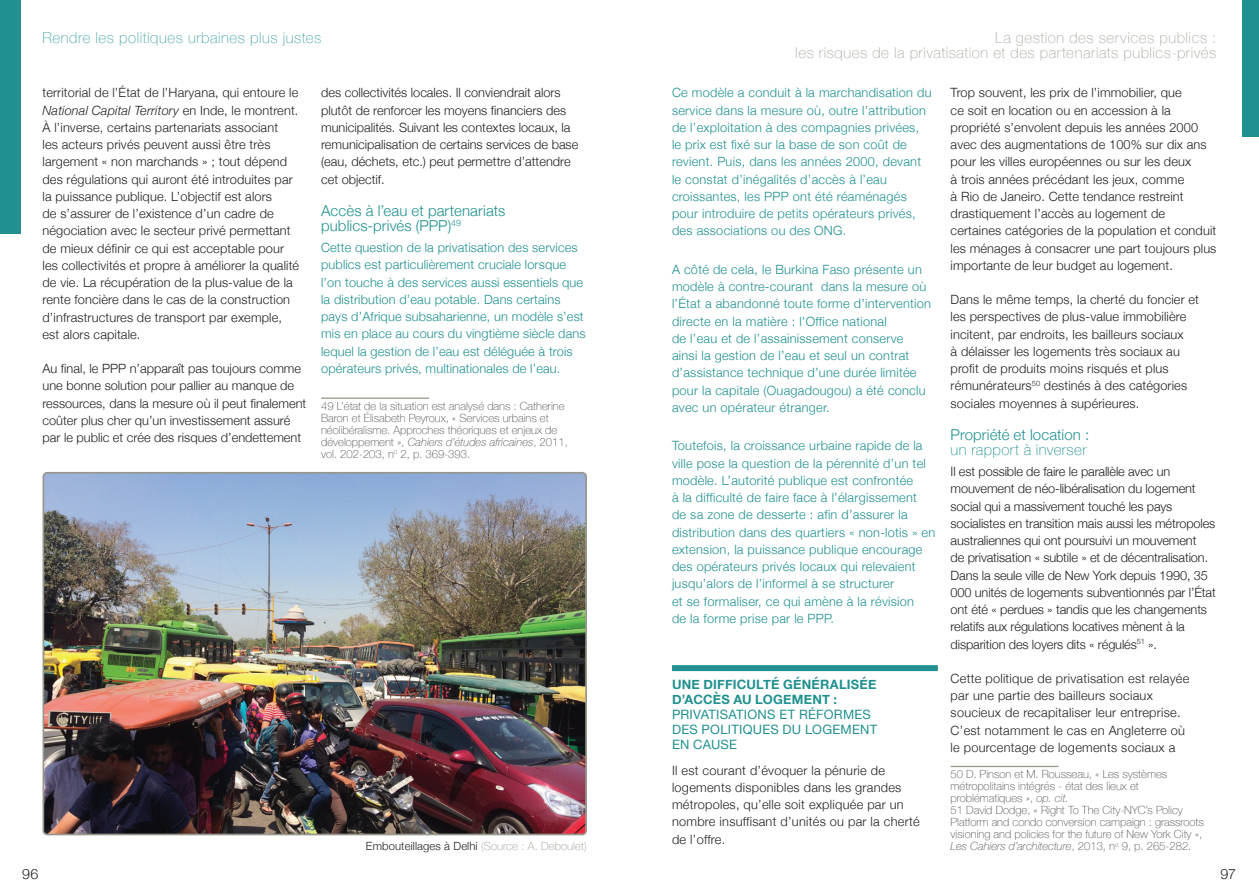
<style>
.page{position:relative;width:1259px;height:893px;background:#fff}
.page>*{position:absolute;margin:0;border:0;box-sizing:border-box;transform-origin:0 0}
.t1{font:100 15px/15px "Helvetica Neue";letter-spacing:.035em;color:#a9a9a0;text-align:right}
.t2{font:300 15px/15px "Helvetica Neue";letter-spacing:.01em;color:#219090}
.t3{font:100 15px "Helvetica Neue";letter-spacing:.035em;color:#44a5a5}
.t4{font:100 15px "Helvetica Neue";letter-spacing:.025em;color:#219090}
.t5{font:300 14.25px "Helvetica Neue";color:#231f20}
.t6{font:12.9px/15px "Helvetica Neue";letter-spacing:.02em;color:#219090}
.t7{font:700 12.9px "Helvetica Neue";letter-spacing:.015em;color:#219090}
.t8{font:300 12.75px/17.2px "Helvetica Neue";letter-spacing:.01em;color:#231f20}
.t9{font:300 12.75px/17.2px "Helvetica Neue";letter-spacing:.02em;color:#219090}
.t10{font:300 12.75px/17.2px "Helvetica Neue";letter-spacing:-.01em;color:#231f20}
.t11{font:100 11.25px/12px "Helvetica Neue";color:#4a4d47}
.t12{font:300 11.25px "Helvetica Neue";letter-spacing:.01em;color:#231f20}
.s1{font-style:italic}
.s2{font-weight:100;color:#97978d}
</style>
<div class="page">
<div style="left:1242px;top:0;width:17px;height:136px;background:#219090"></div>
<div style="left:0;top:0;width:21px;height:234px;background:#219090"></div>
<hr style="left:950px;top:766px;width:108px;height:1px;background:#97978d">
<div style="left:672px;top:665px;width:266px;height:6px;background:#219090"></div>
<hr style="left:321px;top:398px;width:108px;height:1px;background:#97978d">
<img style="left:43px;top:473px;width:541px;height:361px">
<div style="left:43px;top:472px;width:544px;height:363px;border:2px solid #97978d;border-radius:4px"></div>
<p class="t3" style="left:43px;top:26px;width:280px">Rendre les politiques urbaines plus justes</p>
<p class="t1" style="left:795px;top:29px;width:423px">La gestion des services publics :<br>les risques de la privatisation et des partenariats publics-privés</p>
<p class="t8" style="left:950px;top:83px;width:267px">Trop souvent, les prix de l’immobilier, que<br>ce soit en location ou en accession à la propriété s’envolent depuis les années 2000 avec des augmentations de 100% sur dix ans pour les villes européennes ou sur les deux<br>à trois années précédant les jeux, comme<br>à Rio de Janeiro. Cette tendance restreint drastiquement l’accès au logement de certaines catégories de la population et conduit les ménages à consacrer une part toujours plus importante de leur budget au logement.</p>
<p class="t8" style="left:950px;top:290px;width:250px">Dans le même temps, la cherté du foncier et les perspectives de plus-value immobilière incitent, par endroits, les bailleurs sociaux<br>à délaisser les logements très sociaux au profit de produits moins risqués et plus rémunérateurs<sup>50</sup> destinés à des catégories sociales moyennes à supérieures.</p>
<p class="t2" style="left:950px;top:426px;width:140px">Propriété et location :</p>
<p class="t4" style="left:950px;top:438px;width:138px">un rapport à inverser</p>
<p class="t10" style="left:950px;top:462px;width:267px">Il est possible de faire le parallèle avec un mouvement de néo-libéralisation du logement social qui a massivement touché les pays socialistes en transition mais aussi les métropoles australiennes qui ont poursuivi un mouvement<br>de privatisation « subtile » et de décentralisation.<br>Dans la seule ville de New York depuis 1990, 35<br>000 unités de logements subventionnés par l’État ont été « perdues » tandis que les changements relatifs aux régulations locatives mènent à la disparition des loyers dits « régulés<sup>51</sup> ».</p>
<p class="t8" style="left:950px;top:669px;width:240px">Cette politique de privatisation est relayée par une partie des bailleurs sociaux soucieux de recapitaliser leur entreprise.<br>C’est notamment le cas en Angleterre où le pourcentage de logements sociaux a</p>
<p class="t11" style="left:950px;top:768px;width:255px">50 D. Pinson et M. Rousseau, « Les systèmes métropolitains intégrés - état des lieux et problématiques », <span class="s1">op. cit.<br></span>51 David Dodge, « Right To The City-NYC’s Policy Platform and condo conversion campaign : grassroots visioning and policies for the future of New York City », <span class="s1">Les Cahiers d’architecture</span>, 2013, n<sup>o</sup> 9, p. 265‑282.</p>
<p class="t8" style="left:43px;top:83px;width:258px">territorial de l’État de l’Haryana, qui entoure le <span class="s1">National Capital Territory</span> en Inde, le montrent.<br>À l’inverse, certains partenariats associant<br>les acteurs privés peuvent aussi être très largement « non marchands » ; tout dépend des régulations qui auront été introduites par la puissance publique. L’objectif est alors<br>de s’assurer de l’existence d’un cadre de négociation avec le secteur privé permettant de mieux définir ce qui est acceptable pour les collectivités et propre à améliorer la qualité de vie. La récupération de la plus-value de la rente foncière dans le cas de la construction d’infrastructures de transport par exemple, est alors capitale.</p>
<p class="t8" style="left:43px;top:359px;width:265px">Au final, le PPP n’apparaît pas toujours comme une bonne solution pour pallier au manque de ressources, dans la mesure où il peut finalement coûter plus cher qu’un investissement assuré par le public et crée des risques d’endettement</p>
<p class="t9" style="left:672px;top:83px;width:261px">Ce modèle a conduit à la marchandisation du service dans la mesure où, outre l’attribution de l’exploitation à des compagnies privées, le prix est fixé sur la base de son coût de revient. Puis, dans les années 2000, devant le constat d’inégalités d’accès à l’eau croissantes, les PPP ont été réaménagés pour introduire de petits opérateurs privés, des associations ou des ONG.</p>
<p class="t9" style="left:672px;top:260px;width:260px">A côté de cela, le Burkina Faso présente un modèle à contre-courant dans la mesure où l’État a abandonné toute forme d’intervention directe en la matière : l’Office national<br>de l’eau et de l’assainissement conserve ainsi la gestion de l’eau et seul un contrat d’assistance technique d’une durée limitée pour la capitale (Ouagadougou) a été conclu avec un opérateur étranger.</p>
<p class="t9" style="left:672px;top:436px;width:265px">Toutefois, la croissance urbaine rapide de la ville pose la question de la pérennité d’un tel modèle. L’autorité publique est confrontée<br>à la difficulté de faire face à l’élargissement<br>de sa zone de desserte : afin d’assurer la distribution dans des quartiers « non-lotis » en extension, la puissance publique encourage des opérateurs privés locaux qui relevaient jusqu’alors de l’informel à se structurer<br>et se formaliser, ce qui amène à la révision<br>de la forme prise par le PPP.</p>
<p class="t8" style="left:321px;top:83px;width:259px">des collectivités locales. Il conviendrait alors plutôt de renforcer les moyens financiers des municipalités. Suivant les contextes locaux, la remunicipalisation de certains services de base (eau, déchets, etc.) peut permettre d’attendre cet objectif.</p>
<p class="t2" style="left:321px;top:202px;width:186px">Accès à l’eau et partenariats publics-privés (PPP)<sup>49</sup></p>
<p class="t9" style="left:321px;top:238px;width:266px">Cette question de la privatisation des services publics est particulièrement cruciale lorsque l’on touche à des services aussi essentiels que la distribution d’eau potable. Dans certains pays d’Afrique subsaharienne, un modèle s’est mis en place au cours du vingtième siècle dans lequel la gestion de l’eau est déléguée à trois opérateurs privés, multinationales de l’eau.</p>
<p class="t11" style="left:321px;top:400px;width:248px">49 L’état de la situation est analysé dans : Catherine Baron et Élisabeth Peyroux, « Services urbains et néolibéralisme. Approches théoriques et enjeux de développement », <span class="s1">Cahiers d’études africaines</span>, 2011, vol. 202-203, n<sup>o</sup> 2, p. 369‑393.</p>
<p class="t7" style="left:672px;top:675px;width:70px">UNE DIFFICULTÉ</p>
<p class="t7" style="left:783px;top:675px;width:20px">GÉNÉRALISÉE</p>
<p class="t7" style="left:672px;top:690px;width:23px">D’ACC</p>
<p class="t7" style="left:713px;top:690px;width:79px">ÈSAU LOGEMENT</p>
<p class="t7" style="left:833px;top:690px;width:5px">:</p>
<p class="t6" style="left:672px;top:708px;width:207px">PRIVATISATIONS ET RÉFORMES<br>DES POLITIQUES DU LOGEMENT<br>EN CAUSE</p>
<p class="t8" style="left:672px;top:761px;width:249px">Il est courant d’évoquer la pénurie de logements disponibles dans les grandes métropoles, qu’elle soit expliquée par un nombre insuffisant d’unités ou par la cherté de l’offre.</p>
<p class="t12" style="left:366px;top:837px;width:222px">Embouteillages à Delhi <span class="s2">(Source : A. Deboulet)</span></p>
<p class="t5" style="left:22px;top:863px;width:18px">96</p>
<p class="t5" style="left:1220px;top:863px;width:17px">97</p>
</div>
